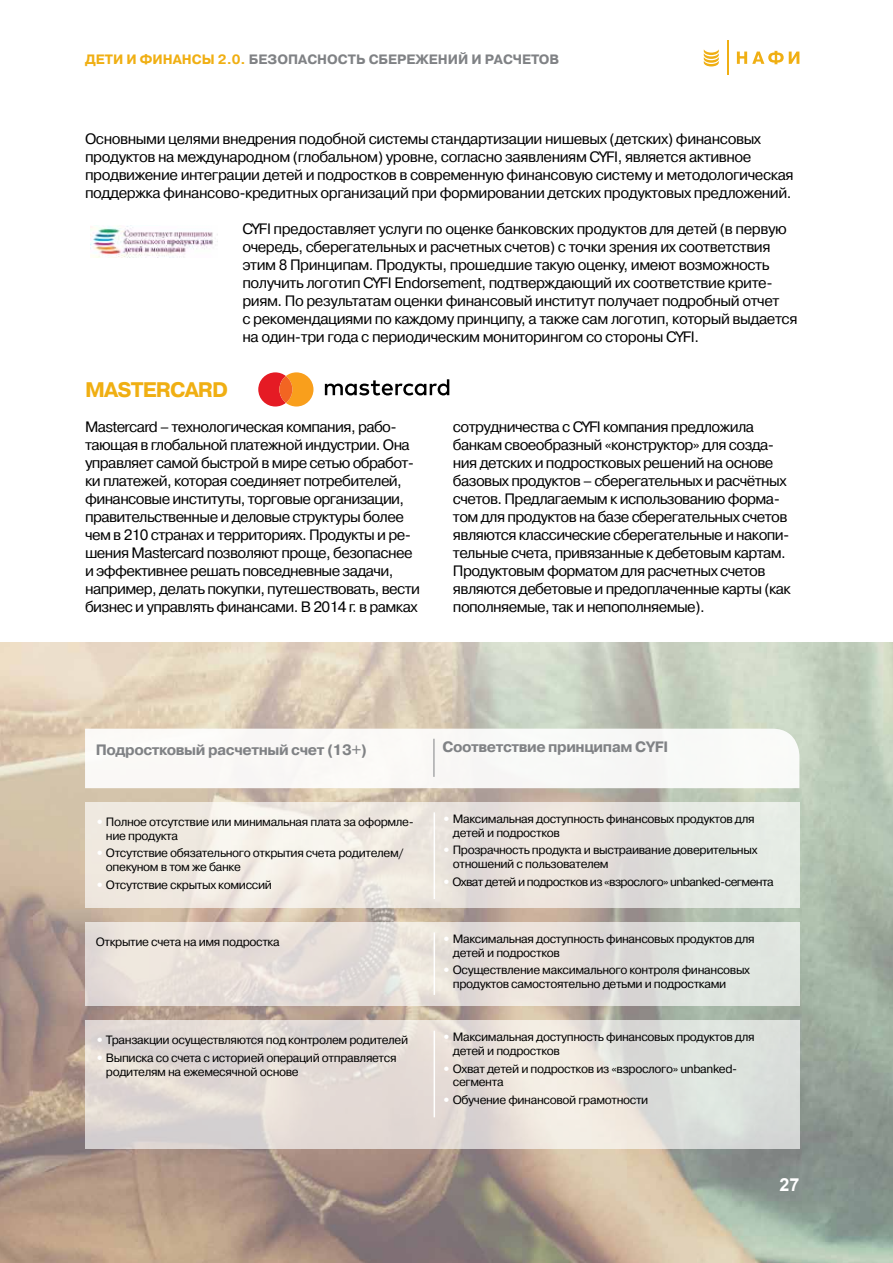
<style>
.page{position:relative;width:893px;height:1263px;background:#fff}
.page>*{position:absolute;margin:0;border:0;box-sizing:border-box;transform-origin:0 0}
.t1{font:700 21px "Pragmatica C";letter-spacing:-.04em;color:#f0af13}
.t2{font:700 18px "Arial";color:#fff}
.t3{font:15px/18px "Pragmatica C";letter-spacing:-.04em;color:#000}
.t4{font:700 15px "Pragmatica C";letter-spacing:-.03em;color:#808285}
.t5{font:700 13.5px "Pragmatica C";color:#808285}
.t6{font:12px/13.5px "Pragmatica C";letter-spacing:-.03em;color:#000}
.t7{font:12px "Pragmatica C";letter-spacing:-.05em;color:#000}
.s1{color:#f0af13}
.s2{font-weight:700;color:#fff}
</style>
<div class="page">
<img style="left:0;top:643px;width:893px;height:620px">
<svg style="left:704px;top:49px;width:15px;height:17px"></svg>
<hr style="left:727px;top:41px;width:1px;height:34px;background:#f0af13">
<svg style="left:737px;top:51px;width:62px;height:13px"></svg>
<img style="left:91px;top:225px;width:127px;height:33px">
<svg style="left:85px;top:729px;width:714px;height:59px"></svg>
<svg style="left:85px;top:802px;width:714px;height:106px;background:#ebe7e0"></svg>
<svg style="left:85px;top:1020px;width:714px;height:129px;background:#e2ddd8"></svg>
<div style="left:85px;top:922px;width:714px;height:84px;background:linear-gradient(to bottom,#e6e1dc,#e3deda)"></div>
<hr style="left:434px;top:739px;width:1px;height:38px;background:#808285">
<hr style="left:434px;top:812px;width:1px;height:87px;background:#fff">
<hr style="left:434px;top:1031px;width:1px;height:86px;background:#fff">
<hr style="left:434px;top:932px;width:1px;height:63px;background:#fff">
<svg style="left:258px;top:372px;width:55px;height:34px"></svg>
<svg style="left:325px;top:379px;width:124px;height:16px"></svg>
<div style="left:279px;top:376px;width:13px;height:27px;background:#f26522;border-radius:50%"></div>
<p class="t5" style="left:85px;top:52px;width:476px"><span class="s1">ДЕТИ И ФИНАНСЫ 2.0.</span> БЕЗОПАСНОСТЬ СБЕРЕЖЕНИЙ И РАСЧЕТОВ</p>
<p class="t3" style="left:85px;top:130px;width:710px">Основными целями внедрения подобной системы стандартизации нишевых (детских) финансовых продуктов на международном (глобальном) уровне, согласно заявлениям CYFI, является активное продвижение интеграции детей и подростков в современную финансовую систему и методологическая поддержка финансово-кредитных организаций при формировании детских продуктовых предложений.</p>
<p class="t3" style="left:242px;top:220px;width:557px">CYFI предоставляет услуги по оценке банковских продуктов для детей (в первую очередь, сберегательных и расчетных счетов) с точки зрения их соответствия этим 8 Принципам. Продукты, прошедшие такую оценку, имеют возможность получить логотип CYFI Endorsement, подтверждающий их соответствие крите&shy;риям. По результатам оценки финансовый институт получает подробный отчет<br>с рекомендациями по каждому принципу, а также сам логотип, который выдается на один-три года с периодическим мониторингом со стороны CYFI.</p>
<p class="t1" style="left:85px;top:378px;width:145px">MASTERCARD</p>
<p class="t3" style="left:85px;top:418px;width:337px">Mastercard – технологическая компания, рабо&shy;тающая в глобальной платежной индустрии. Она управляет самой быстрой в мире сетью обработ&shy;ки платежей, которая соединяет потребителей, финансовые институты, торговые организации, правительственные и деловые структуры более чем в 210 странах и территориях. Продукты и ре&shy;шения Mastercard позволяют проще, безопаснее и эффективнее решать повседневные задачи, например, делать покупки, путешествовать, вести бизнес и управлять финансами. В 2014 г. в рамках</p>
<p class="t3" style="left:453px;top:418px;width:339px">сотрудничества с CYFI компания предложила банкам своеобразный «конструктор» для созда&shy;ния детских и подростковых решений на основе базовых продуктов – сберегательных и расчётных счетов. Предлагаемым к использованию форма&shy;том для продуктов на базе сберегательных счетов являются классические сберегательные и накопи&shy;тельные счета, привязанные к дебетовым картам.<br>Продуктовым форматом для расчетных счетов являются дебетовые и предоплаченные карты (как пополняемые, так и непополняемые).</p>
<p class="t4" style="left:96px;top:742px;width:273px">Подростковый расчетный счет (13+)</p>
<p class="t4" style="left:443px;top:739px;width:227px">Соответствие принципам CYFI</p>
<p class="t6" style="left:106px;top:815px;width:309px;text-indent:-10px"><span class="s2">•</span> Полное отсутствие или минимальная плата за оформле&shy;ние продукта</p>
<p class="t6" style="left:106px;top:846px;width:299px;text-indent:-10px"><span class="s2">•</span> Отсутствие обязательного открытия счета родителем/ опекуном в том же банке</p>
<p class="t6" style="left:96px;top:878px;width:178px"><span class="s2">•</span> Отсутствие скрытых комиссий</p>
<p class="t6" style="left:96px;top:935px;width:185px">Открытие счета на имя подростка</p>
<p class="t6" style="left:96px;top:1034px;width:314px"><span class="s2">•</span> Транзакции осуществляются под контролем родителей</p>
<p class="t6" style="left:106px;top:1051px;width:292px;text-indent:-10px"><span class="s2">•</span> Выписка со счета с историей операций отправляется родителям на ежемесячной основе</p>
<p class="t6" style="left:453px;top:812px;width:303px;text-indent:-10px"><span class="s2">•</span> Максимальная доступность финансовых продуктов для детей и подростков</p>
<p class="t6" style="left:453px;top:843px;width:306px;text-indent:-10px"><span class="s2">•</span> Прозрачность продукта и выстраивание доверительных отношений с пользователем</p>
<p class="t7" style="left:443px;top:875px;width:333px"><span class="s2">•</span> Охват детей и подростков из «взрослого» unbanked-сегмента</p>
<p class="t6" style="left:453px;top:932px;width:303px;text-indent:-10px"><span class="s2">•</span> Максимальная доступность финансовых продуктов для детей и подростков</p>
<p class="t6" style="left:453px;top:964px;width:299px;text-indent:-10px"><span class="s2">•</span> Осуществление максимального контроля финансовых продуктов самостоятельно детьми и подростками</p>
<p class="t6" style="left:453px;top:1031px;width:303px;text-indent:-10px"><span class="s2">•</span> Максимальная доступность финансовых продуктов для детей и подростков</p>
<p class="t6" style="left:453px;top:1062px;width:286px;text-indent:-10px"><span class="s2">•</span> Охват детей и подростков из «взрослого» unbanked&shy;сегмента</p>
<p class="t6" style="left:443px;top:1093px;width:207px"><span class="s2">•</span> Обучение финансовой грамотности</p>
<p class="t2" style="left:779px;top:1172px;width:22px">27</p>
</div>
